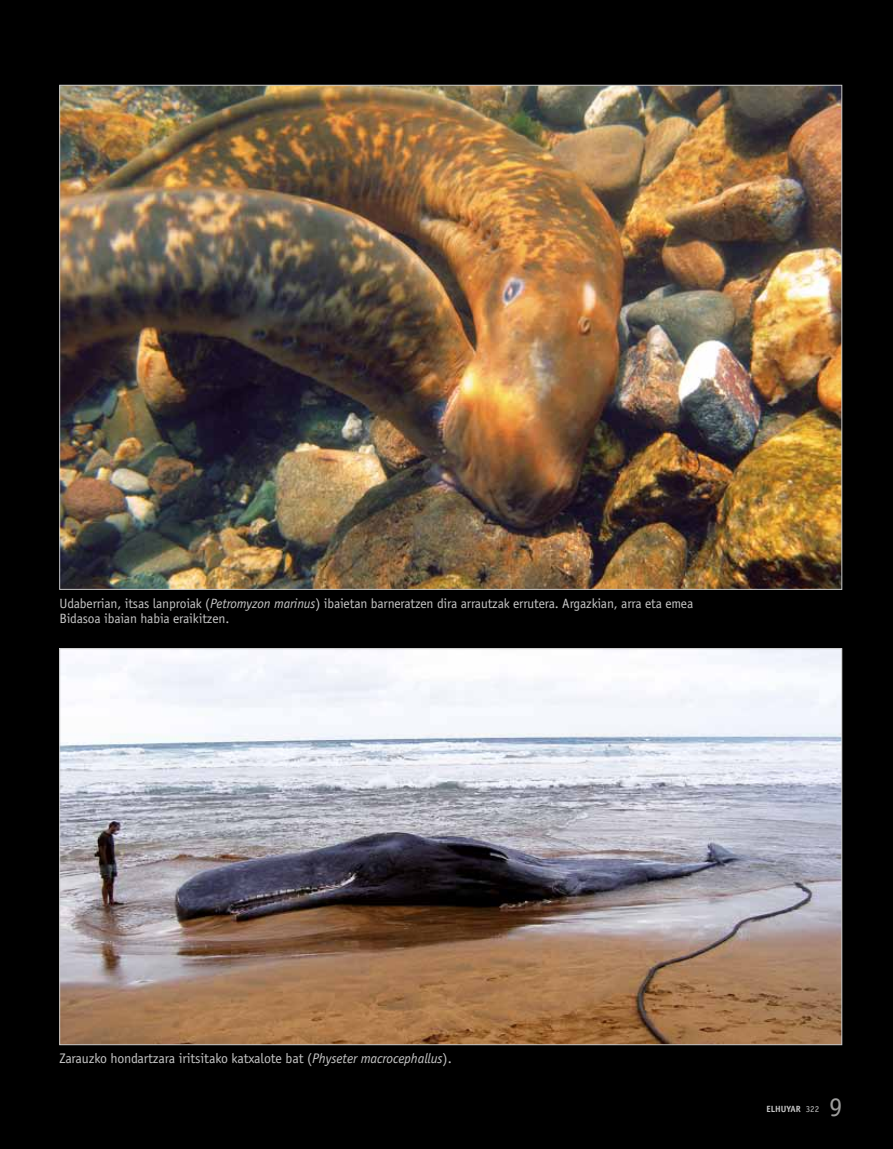
<style>
.page{position:relative;width:893px;height:1149px;background:#fff}
.page>*{position:absolute;margin:0;border:0;box-sizing:border-box;transform-origin:0 0}
.t1{font:13.95px "Officina Sans Std";letter-spacing:-.01em;color:#c6c6c6}
.t2{font:13.5px/15px "Officina Sans Std";letter-spacing:-.01em;color:#c6c6c6}
.t3{font:700 9px "Officina Sans Std";letter-spacing:-.01em;color:#c6c6c6}
.s1{font-style:italic}
.s2{font-weight:400}
.s3{font-weight:400;font-size:27px;color:#9d9d9c}
</style>
<div class="page">
<div style="left:0;top:0;width:893px;height:1148px;background:#000"></div>
<img style="left:62px;top:650px;width:778px;height:392px">
<img style="left:62px;top:87px;width:778px;height:500px">
<p class="t2" style="left:60px;top:596px;width:635px">Udaberrian, itsas lanproiak (<span class="s1">Petromyzon marinus</span>) ibaietan barneratzen dira arrautzak errutera. Argazkian, arra eta emea<br>Bidasoa ibaian habia eraikitzen.</p>
<p class="t1" style="left:60px;top:1050px;width:394px">Zarauzko hondartzara iritsitako katxalote bat (<span class="s1">Physeter macrocephallus</span>).</p>
<p class="t3" style="left:767px;top:1102px;width:77px">ELHUYAR <span class="s2">322</span> <span class="s3">9</span></p>
</div>
